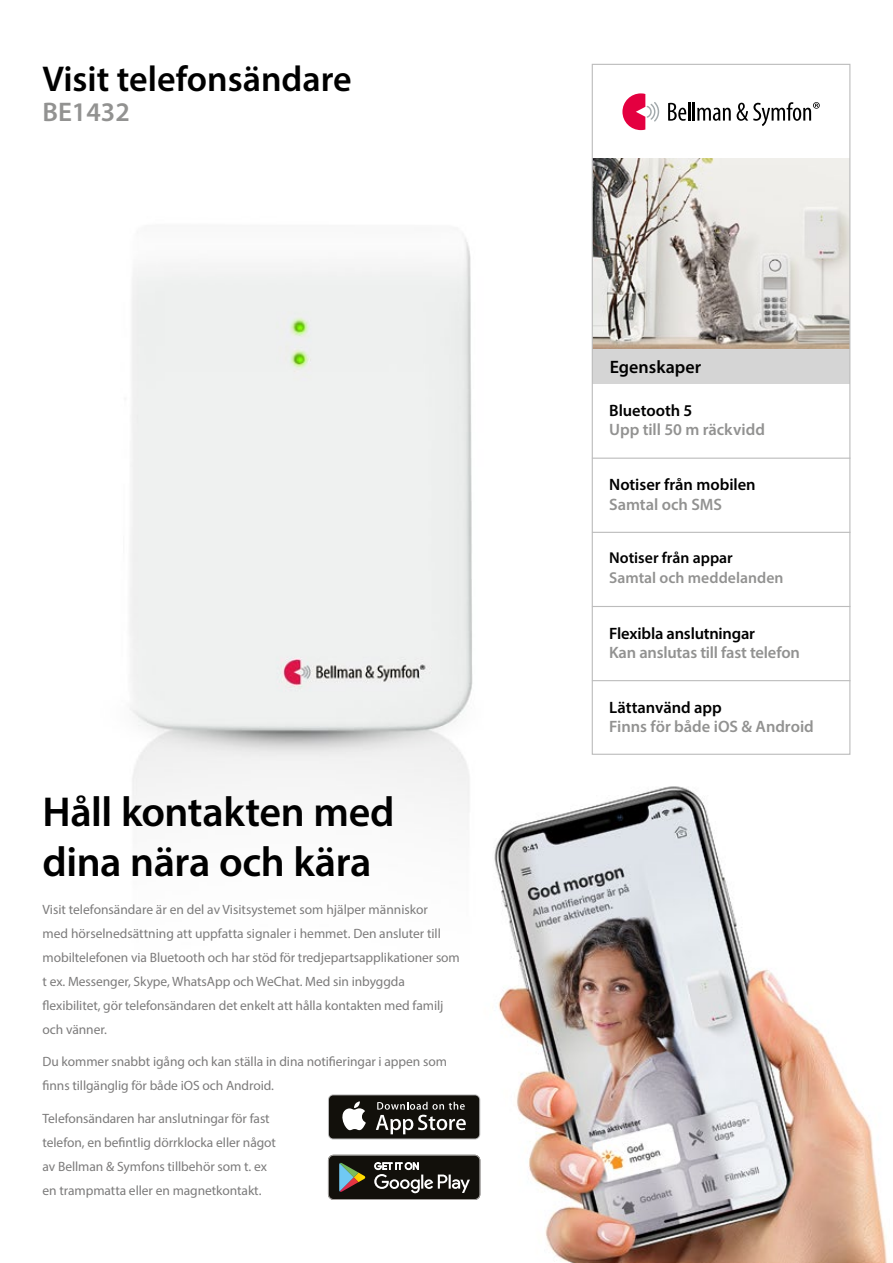
<style>
.page{position:relative;width:893px;height:1263px;background:#fff}
.page>*{position:absolute;margin:0;border:0;box-sizing:border-box;transform-origin:0 0}
.t1{font:600 42px/50.4px "Myriad Pro";letter-spacing:-.01em;color:#000}
.t2{font:600 36px "Myriad Pro";color:#000}
.t3{font:600 27px "Myriad Pro";color:#929291}
.t4{font:600 18px "Myriad Pro";color:#000}
.t5{font:600 16.5px "Myriad Pro";letter-spacing:-.005em;color:#929291}
.t6{font:600 16.5px "Myriad Pro";letter-spacing:-.005em;color:#000}
.t7{font:600 15.75px "Myriad Pro";color:#929291}
.t8{font:600 15.75px "Myriad Pro";color:#000}
.t9{font:13.5px/24px "Myriad Pro";letter-spacing:-.005em;color:#7c7b7b}
</style>
<div class="page">
<img style="left:130px;top:63px;width:757px;height:1200px">
<img style="left:594px;top:159px;width:254px;height:190px">
<div style="left:592px;top:349px;width:258px;height:35px;background:#d5d5d5"></div>
<div style="left:592px;top:64px;width:258px;height:691px;border:1px solid #bcbcbc"></div>
<svg style="left:668px;top:102px;width:63px;height:19px"></svg>
<svg style="left:622px;top:93px;width:37px;height:37px"></svg>
<svg style="left:737px;top:102px;width:83px;height:24px"></svg>
<hr style="left:592px;top:458px;width:258px;height:1px;background:#bcbcbc">
<hr style="left:592px;top:532px;width:258px;height:1px;background:#bcbcbc">
<hr style="left:592px;top:606px;width:258px;height:1px;background:#bcbcbc">
<hr style="left:592px;top:680px;width:258px;height:1px;background:#bcbcbc">
<svg style="left:328px;top:1094px;width:152px;height:45px"></svg>
<div style="left:329px;top:1095px;width:150px;height:43px;background:#12100b;border-radius:4px"></div>
<svg style="left:342px;top:1101px;width:24px;height:29px"></svg>
<svg style="left:376px;top:1102px;width:90px;height:32px"></svg>
<svg style="left:328px;top:1155px;width:152px;height:45px;background:#3b3a35"></svg>
<h2 class="t2" style="left:43px;top:56px;width:311px">Visit telefonsändare</h2>
<h3 class="t3" style="left:43px;top:95px;width:89px">BE1432</h3>
<h1 class="t1" style="left:43px;top:785px;width:354px">Håll kontakten med dina nära och kära</h1>
<p class="t9" style="left:43px;top:897px;width:419px">Visit telefonsändare är en del av Visitsystemet som hjälper människor<br>med hörselnedsättning att uppfatta signaler i hemmet. Den ansluter till mobiltelefonen via Bluetooth och har stöd för tredjepartsapplikationer som t ex. Messenger, Skype, WhatsApp och WeChat. Med sin inbyggda flexibilitet, gör telefonsändaren det enkelt att hålla kontakten med familj och vänner.</p>
<p class="t9" style="left:43px;top:1049px;width:406px">Du kommer snabbt igång och kan ställa in dina notifieringar i appen som finns tillgänglig för både iOS och Android.</p>
<p class="t9" style="left:43px;top:1106px;width:235px">Telefonsändaren har anslutningar för fast telefon, en befintlig dörrklocka eller något av Bellman &amp; Symfons tillbehör som t. ex en trampmatta eller en magnetkontakt.</p>
<h3 class="t4" style="left:610px;top:355px;width:93px">Egenskaper</h3>
<p class="t6" style="left:609px;top:400px;width:85px">Bluetooth 5</p>
<p class="t5" style="left:609px;top:419px;width:157px">Upp till 50 m räckvidd</p>
<p class="t6" style="left:609px;top:474px;width:148px">Notiser från mobilen</p>
<p class="t5" style="left:609px;top:494px;width:114px">Samtal och SMS</p>
<p class="t8" style="left:609px;top:548px;width:125px">Notiser från appar</p>
<p class="t7" style="left:609px;top:567px;width:176px">Samtal och meddelanden</p>
<p class="t6" style="left:609px;top:622px;width:147px">Flexibla anslutningar</p>
<p class="t5" style="left:609px;top:642px;width:192px">Kan anslutas till fast telefon</p>
<p class="t6" style="left:609px;top:697px;width:114px">Lättanvänd app</p>
<p class="t5" style="left:609px;top:716px;width:206px">Finns för både iOS &amp; Android</p>
</div>
